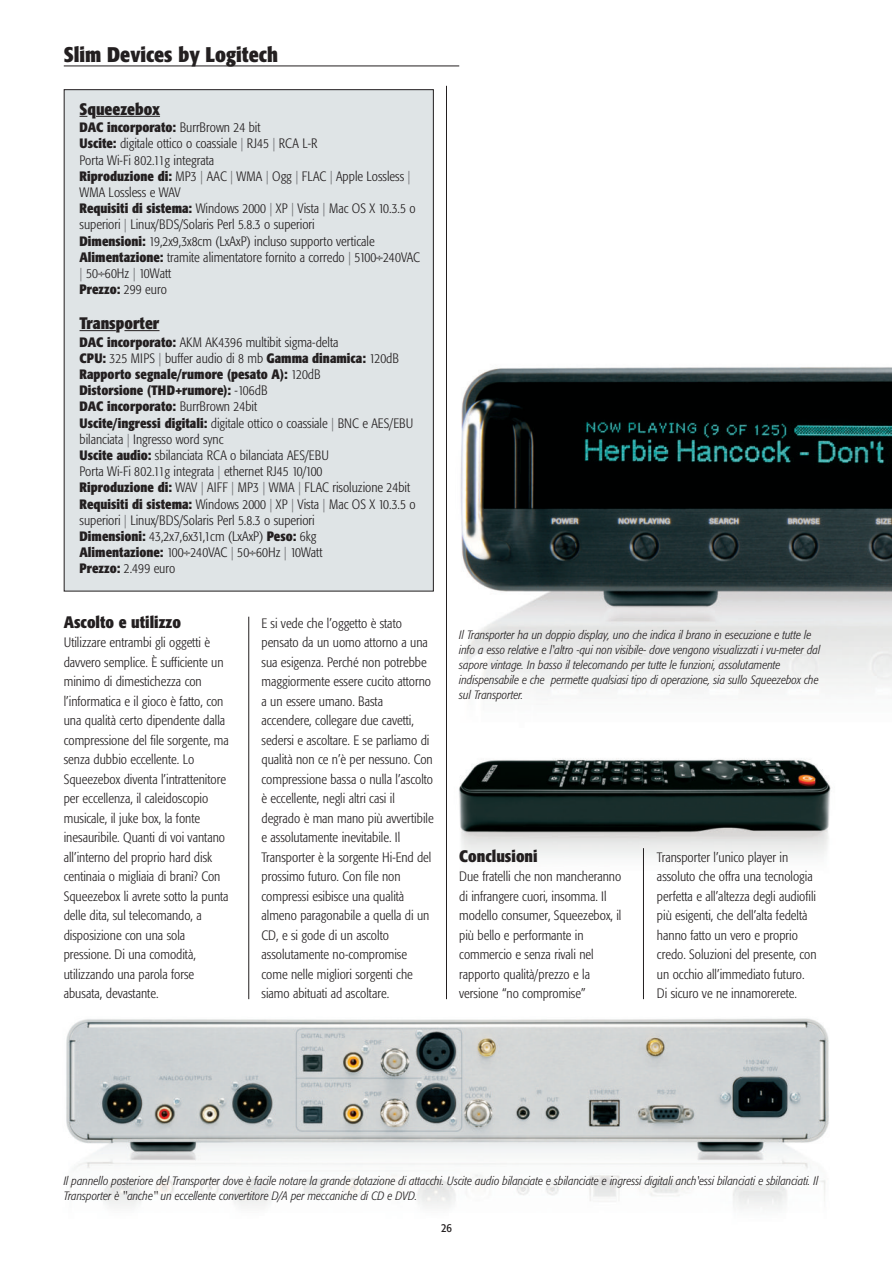
<style>
.page{position:relative;width:893px;height:1263px;background:#fff}
.page>*{position:absolute;margin:0;border:0;box-sizing:border-box;transform-origin:0 0}
.t1{font:700 condensed 21px "Formata";color:#231f20}
.t2{font:700 condensed 16.5px "Formata";color:#231f20}
.t3{font:300 condensed 13.5px/19.5px "Formata";color:#231f20}
.t4{font:italic 300 condensed 12px/15px "Formata";color:#231f20}
.t5{font:condensed 12px "Formata";color:#231f20}
.s1{font-weight:700}
.s2{color:#757679}
</style>
<div class="page">
<img style="left:432px;top:367px;width:460px;height:326px">
<img style="left:459px;top:758px;width:372px;height:107px">
<img style="left:66px;top:1018px;width:763px;height:191px">
<hr style="left:643px;top:848px;width:1px;height:151px;background:#231f20">
<hr style="left:446px;top:86px;width:1px;height:913px;background:#231f20">
<hr style="left:248px;top:617px;width:1px;height:382px;background:#231f20">
<hr style="left:64px;top:66px;width:395px;height:1px;background:#231f20">
<div style="left:64px;top:90px;width:369px;height:501px;background:#dfe4e6"></div>
<hr style="left:96px;top:116px;width:64px;height:1px;background:#231f20">
<hr style="left:80px;top:330px;width:36px;height:1px;background:#231f20">
<hr style="left:124px;top:330px;width:35px;height:1px;background:#231f20">
<h1 class="t1" style="left:64px;top:46px;width:216px">Slim Devices by Logitech</h1>
<p class="t2" style="left:80px;top:102px;width:82px">Squeezebox</p>
<p class="t3" style="left:80px;top:120px;width:342px;line-height:16.2px"><span class="s1">DAC incorporato:</span> BurrBrown 24 bit<br><span class="s1">Uscite:</span> digitale ottico o coassiale <span class="s2">|</span> RJ45 <span class="s2">|</span> RCA L-R<br>Porta Wi-Fi 802.11g integrata<br><span class="s1">Riproduzione di:</span> MP3 <span class="s2">|</span> AAC <span class="s2">|</span> WMA <span class="s2">|</span> Ogg <span class="s2">|</span> FLAC <span class="s2">|</span> Apple Lossless <span class="s2">| </span>WMA Lossless e WAV<br><span class="s1">Requisiti di sistema:</span> Windows 2000 <span class="s2">|</span> XP <span class="s2">|</span> Vista <span class="s2">|</span> Mac OS X 10.3.5 o superiori <span class="s2">|</span> Linux/BDS/Solaris Perl 5.8.3 o superiori<br><span class="s1">Dimensioni:</span> 19,2x9,3x8cm (LxAxP) incluso supporto verticale <span class="s1">Alimentazione:</span> tramite alimentatore fornito a corredo <span class="s2">|</span> 5100÷240VAC <span class="s2">|</span> 50÷60Hz <span class="s2">|</span> 10Watt<br><span class="s1">Prezzo:</span> 299 euro</p>
<p class="t2" style="left:80px;top:316px;width:81px">Transporter</p>
<p class="t3" style="left:80px;top:335px;width:338px;line-height:16.2px"><span class="s1">DAC incorporato:</span> AKM AK4396 multibit sigma-delta<br><span class="s1">CPU:</span> 325 MIPS <span class="s2">|</span> buffer audio di 8 mb <span class="s1">Gamma dinamica:</span> 120dB <span class="s1">Rapporto segnale/rumore (pesato A):</span> 120dB<br><span class="s1">Distorsione (THD+rumore):</span> -106dB<br><span class="s1">DAC incorporato:</span> BurrBrown 24bit<br><span class="s1">Uscite/ingressi digitali:</span> digitale ottico o coassiale <span class="s2">|</span> BNC e AES/EBU bilanciata <span class="s2">|</span> Ingresso word sync<br><span class="s1">Uscite audio:</span> sbilanciata RCA o bilanciata AES/EBU<br>Porta Wi-Fi 802.11g integrata <span class="s2">|</span> ethernet RJ45 10/100<br><span class="s1">Riproduzione di:</span> WAV <span class="s2">|</span> AIFF <span class="s2">|</span> MP3 <span class="s2">|</span> WMA <span class="s2">|</span> FLAC risoluzione 24bit <span class="s1">Requisiti di sistema:</span> Windows 2000 <span class="s2">|</span> XP <span class="s2">|</span> Vista <span class="s2">|</span> Mac OS X 10.3.5 o superiori <span class="s2">|</span> Linux/BDS/Solaris Perl 5.8.3 o superiori<br><span class="s1">Dimensioni:</span> 43,2x7,6x31,1cm (LxAxP) <span class="s1">Peso:</span> 6kg<br><span class="s1">Alimentazione:</span> 100÷240VAC <span class="s2">|</span> 50÷60Hz <span class="s2">|</span> 10Watt<br><span class="s1">Prezzo:</span> 2.499 euro</p>
<p class="t2" style="left:64px;top:615px;width:119px">Ascolto e utilizzo</p>
<p class="t3" style="left:64px;top:634px;width:167px">Utilizzare entrambi gli oggetti è davvero semplice. È sufficiente un minimo di dimestichezza con l’informatica e il gioco è fatto, con una qualità certo dipendente dalla compressione del file sorgente, ma senza dubbio eccellente. Lo<br>Squeezebox diventa l’intrattenitore per eccellenza, il caleidoscopio musicale, il juke box, la fonte inesauribile. Quanti di voi vantano all’interno del proprio hard disk centinaia o migliaia di brani? Con<br>Squeezebox li avrete sotto la punta delle dita, sul telecomando, a disposizione con una sola pressione. Di una comodità, utilizzando una parola forse abusata, devastante.</p>
<p class="t3" style="left:261px;top:614px;width:174px">E si vede che l’oggetto è stato pensato da un uomo attorno a una sua esigenza. Perché non potrebbe maggiormente essere cucito attorno a un essere umano. Basta accendere, collegare due cavetti, sedersi e ascoltare. E se parliamo di qualità non ce n’è per nessuno. Con compressione bassa o nulla l’ascolto è eccellente, negli altri casi il degrado è man mano più avvertibile e assolutamente inevitabile. Il<br>Transporter è la sorgente Hi-End del prossimo futuro. Con file non compressi esibisce una qualità almeno paragonabile a quella di un<br>CD, e si gode di un ascolto assolutamente no-compromise come nelle migliori sorgenti che siamo abituati ad ascoltare.</p>
<p class="t4" style="left:459px;top:628px;width:363px">Il Transporter ha un doppio display, uno che indica il brano in esecuzione e tutte le info a esso relative e l'altro -qui non visibile- dove vengono visualizzati i vu-meter dal sapore vintage. In basso il telecomando per tutte le funzioni, assolutamente indispensabile e che permette qualsiasi tipo di operazione, sia sullo Squeezebox che sul Transporter.</p>
<p class="t2" style="left:459px;top:849px;width:80px">Conclusioni</p>
<p class="t3" style="left:459px;top:868px;width:164px">Due fratelli che non mancheranno di infrangere cuori, insomma. Il modello consumer, Squeezebox, il più bello e performante in commercio e senza rivali nel rapporto qualità/prezzo e la versione “no compromise”</p>
<p class="t3" style="left:657px;top:848px;width:161px">Transporter l’unico player in assoluto che offra una tecnologia perfetta e all’altezza degli audiofili più esigenti, che dell’alta fedeltà hanno fatto un vero e proprio credo. Soluzioni del presente, con un occhio all’immediato futuro.<br>Di sicuro ve ne innamorerete.</p>
<p class="t4" style="left:64px;top:1174px;width:756px">Il pannello posteriore del Transporter dove è facile notare la grande dotazione di attacchi. Uscite audio bilanciate e sbilanciate e ingressi digitali anch'essi bilanciati e sbilanciati. Il<br>Transporter è "anche" un eccellente convertitore D/A per meccaniche di CD e DVD.</p>
<p class="t5" style="left:441px;top:1223px;width:12px">26</p>
</div>
